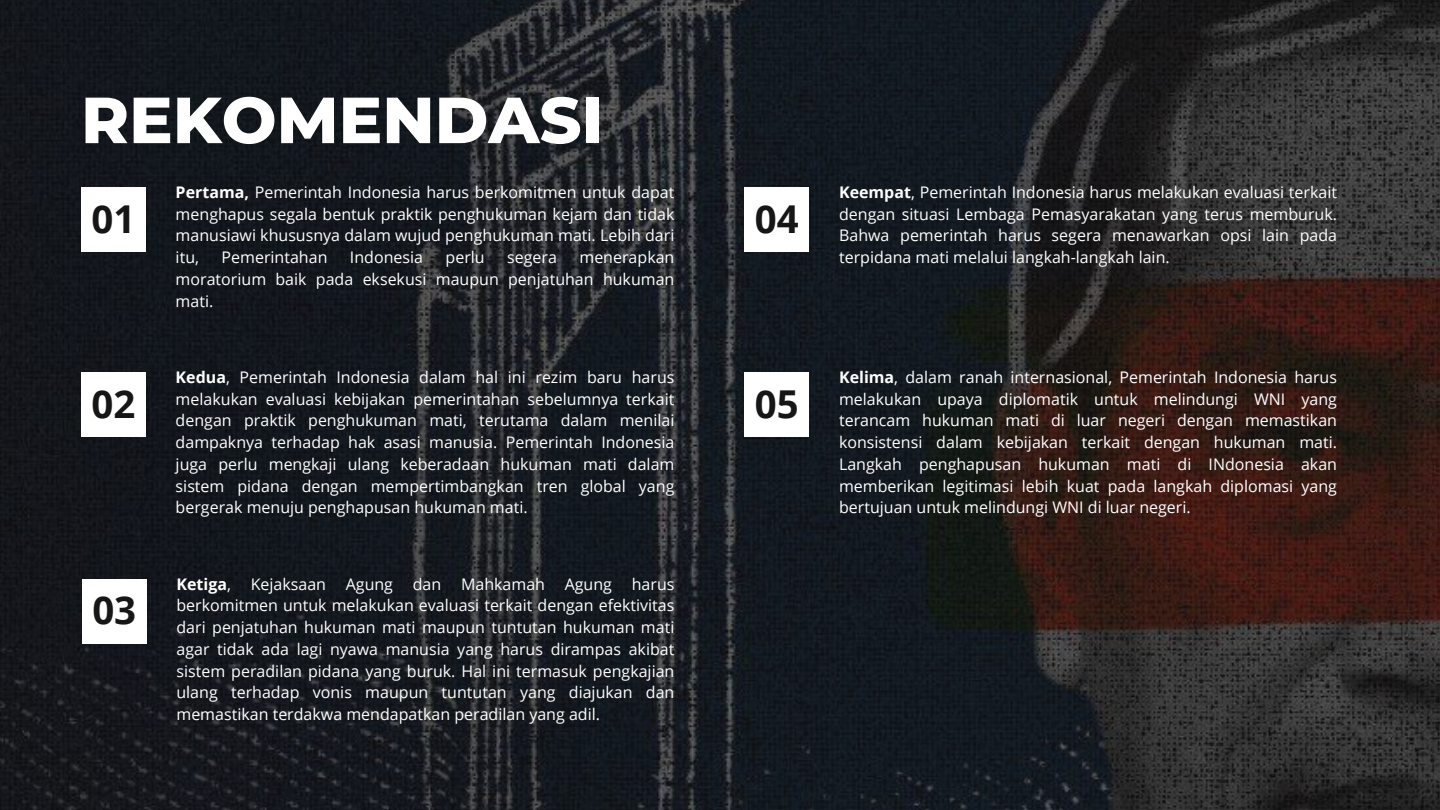
<style>
.page{position:relative;width:1440px;height:810px;background:#fff}
.page>*{position:absolute;margin:0;border:0;box-sizing:border-box;transform-origin:0 0}
.t1{font:800 65px "Montserrat";color:#fff}
.t2{font:700 38.4px "Open Sans";color:#171616}
.t3{font:16px/21.8px "Open Sans";color:#fff;text-align:justify}
.s1{font-weight:700}
</style>
<div class="page">
<img style="left:0;top:0;width:1440px;height:810px">
<div style="left:81px;top:187px;width:65px;height:65px;background:#fff"></div>
<div style="left:81px;top:372px;width:65px;height:65px;background:#fff"></div>
<div style="left:82px;top:579px;width:65px;height:65px;background:#fff"></div>
<div style="left:744px;top:187px;width:65px;height:65px;background:#fff"></div>
<div style="left:744px;top:372px;width:65px;height:65px;background:#fff"></div>
<h1 class="t1" style="left:81px;top:80px;width:524px">REKOMENDASI</h1>
<h2 class="t2" style="left:92px;top:192px;width:45px">01</h2>
<h2 class="t2" style="left:92px;top:377px;width:45px">02</h2>
<h2 class="t2" style="left:92px;top:583px;width:45px">03</h2>
<p class="t3" style="left:176px;top:181px;width:500px"><span class="s1">Pertama,</span> Pemerintah Indonesia harus berkomitmen untuk dapat menghapus segala bentuk praktik penghukuman kejam dan tidak manusiawi khususnya dalam wujud penghukuman mati. Lebih dari itu,</p>
<p class="t3" style="left:176px;top:246px;width:500px;text-indent:404px">menerapkan moratorium baik pada eksekusi maupun penjatuhan hukuman mati.</p>
<p class="t3" style="left:222px;top:246px;width:107px">Pemerintahan</p>
<p class="t3" style="left:350px;top:246px;width:75px">Indonesia</p>
<p class="t3" style="left:446px;top:246px;width:41px">perlu</p>
<p class="t3" style="left:507px;top:246px;width:51px">segera</p>
<p class="t3" style="left:176px;top:366px;width:500px"><span class="s1">Kedua</span>, Pemerintah Indonesia dalam hal ini rezim baru harus melakukan evaluasi kebijakan pemerintahan sebelumnya terkait dengan praktik penghukuman mati, terutama dalam menilai dampaknya terhadap hak asasi manusia. Pemerintah Indonesia juga perlu mengkaji ulang keberadaan hukuman mati dalam sistem pidana dengan mempertimbangkan tren global yang bergerak menuju penghapusan hukuman mati.</p>
<p class="t3" style="left:176px;top:573px;width:499px"><span class="s1">Ketiga</span>, Kejaksaan Agung dan Mahkamah Agung harus berkomitmen untuk melakukan evaluasi terkait dengan efektivitas dari penjatuhan hukuman mati maupun tuntutan hukuman mati agar tidak ada lagi nyawa manusia yang harus dirampas akibat sistem peradilan pidana yang buruk. Hal ini termasuk pengkajian ulang terhadap vonis maupun tuntutan yang diajukan dan memastikan terdakwa mendapatkan peradilan yang adil.</p>
<h2 class="t2" style="left:755px;top:192px;width:45px">04</h2>
<p class="t3" style="left:839px;top:181px;width:499px"><span class="s1">Keempat</span>, Pemerintah Indonesia harus melakukan evaluasi terkait dengan situasi Lembaga Pemasyarakatan yang terus memburuk.<br>Bahwa pemerintah harus segera menawarkan opsi lain pada terpidana mati melalui langkah-langkah lain.</p>
<h2 class="t2" style="left:755px;top:377px;width:45px">05</h2>
<p class="t3" style="left:839px;top:366px;width:499px"><span class="s1">Kelima</span>, dalam ranah internasional, Pemerintah Indonesia harus melakukan upaya diplomatik untuk melindungi WNI yang terancam hukuman mati di luar negeri dengan memastikan konsistensi dalam kebijakan terkait dengan hukuman mati.<br>Langkah penghapusan hukuman mati di INdonesia akan memberikan legitimasi lebih kuat pada langkah diplomasi yang bertujuan untuk melindungi WNI di luar negeri.</p>
</div>
